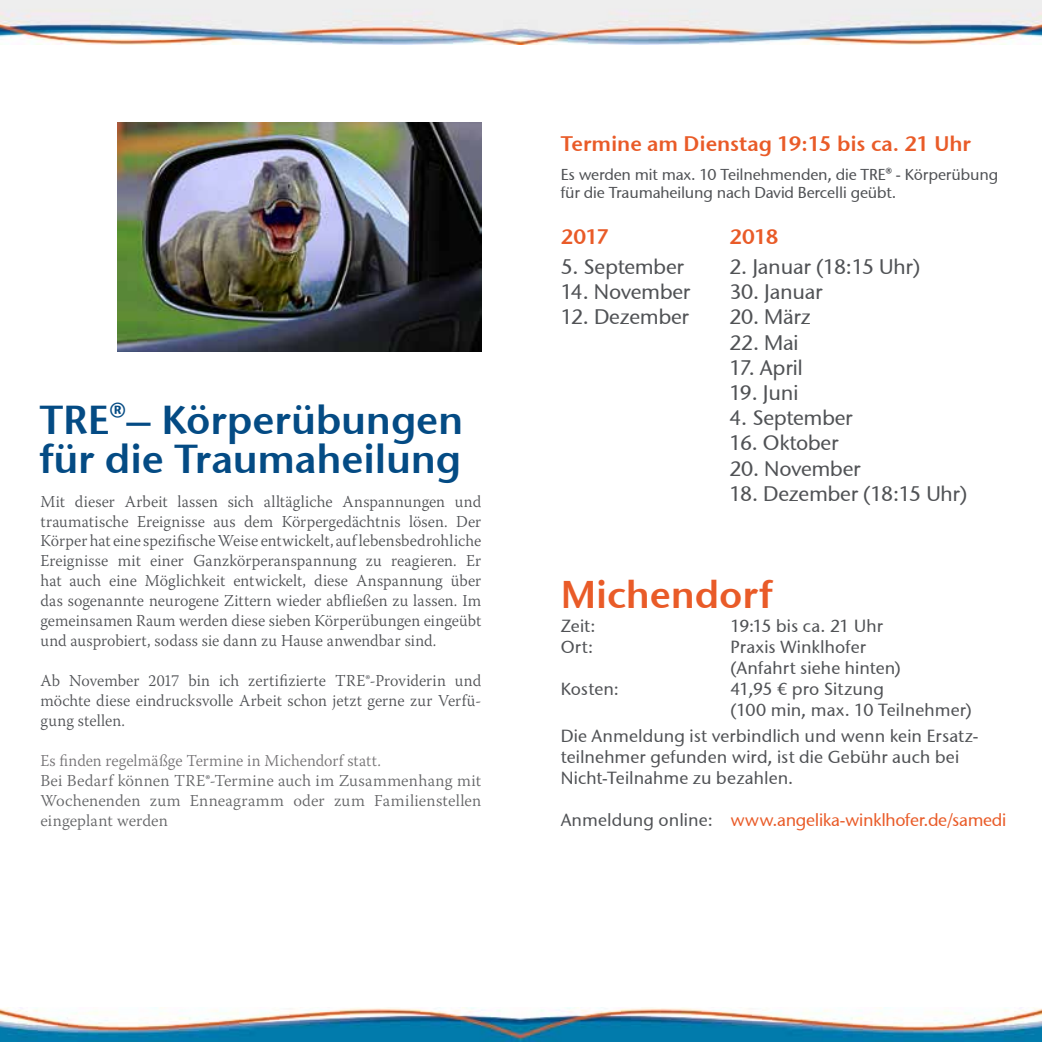
<style>
.page{position:relative;width:1042px;height:1042px;background:#fff}
.page>*{position:absolute;margin:0;border:0;box-sizing:border-box;transform-origin:0 0}
.t1{font:40.25px/38.5px "Stone Sans Semi ITCTT";letter-spacing:-.005em;color:#044b84}
.t2{font:38.5px "Stone Sans Semi ITCTT";letter-spacing:-.005em;color:#e95b28}
.t3{font:21px "Stone Sans ITCTT Medium";letter-spacing:-.01em;color:#505255}
.t4{font:21px "Stone Sans Semi ITCTT";letter-spacing:-.005em;color:#e95b28}
.t5{font:17.5px/21px "Stone Sans ITCTT Medium";letter-spacing:.005em;color:#505255}
.t6{font:17.5px "Stone Sans ITCTT Medium";letter-spacing:-.01em;color:#e95b28}
.t7{font:300 16.62px/19.9px "Warnock Pro";letter-spacing:.005em;color:#505255;text-align:justify}
.t8{font:300 16.62px/19.9px "Warnock Pro";letter-spacing:.01em;color:#646567}
.t9{font:15.75px/18.9px "Stone Sans ITCTT Medium";letter-spacing:-.01em;color:#505255}
.s1{color:#767476}
.s2{color:#505255}
</style>
<div class="page">
<img style="left:0;top:0;width:1042px;height:45px">
<img style="left:0;top:1007px;width:1042px;height:35px">
<img style="left:117px;top:122px;width:364px;height:230px">
<h1 class="t1" style="left:40px;top:400px;width:425px">TRE®– Körperübungen für die Traumaheilung</h1>
<p class="t7" style="left:40px;top:491px;width:442px">Mit dieser Arbeit lassen sich alltägliche Anspannungen und traumatische Ereignisse aus dem Körpergedächtnis lösen. Der Körper hat eine spezifische Weise entwickelt, auf lebensbedrohliche Ereignisse mit einer Ganzkörperanspannung zu reagieren. Er hat auch eine Möglichkeit entwickelt, diese Anspannung über das sogenannte neurogene Zittern wieder abfließen zu lassen. Im gemeinsamen Raum werden diese sieben Körperübungen eingeübt und ausprobiert, sodass sie dann zu Hause anwendbar sind.</p>
<p class="t7" style="left:40px;top:670px;width:442px">Ab November 2017 bin ich zertifizierte TRE®-Providerin und möchte diese eindrucksvolle Arbeit schon jetzt gerne zur Verfü&shy;gung stellen.</p>
<p class="t8" style="left:40px;top:750px;width:442px"><span class="s1">Es finden regelmäßge Termine in Michendorf statt.<br></span>Bei Bedarf können TRE<span class="s2">®</span>-Termine auch im Zusammenhang mit Wochenenden zum Enneagramm oder zum Familienstellen eingeplant werden</p>
<p class="t4" style="left:561px;top:130px;width:412px">Termine am Dienstag 19:15 bis ca. 21 Uhr</p>
<p class="t9" style="left:561px;top:164px;width:439px">Es werden mit max. 10 Teilnehmenden, die TRE® - Körperübung für die Traumaheilung nach David Bercelli geübt.</p>
<p class="t4" style="left:561px;top:223px;width:50px">2017</p>
<p class="t3" style="left:561px;top:254px;width:125px">5. September</p>
<p class="t3" style="left:561px;top:279px;width:131px">14. November</p>
<p class="t3" style="left:561px;top:304px;width:130px">12. Dezember</p>
<p class="t4" style="left:729px;top:223px;width:51px">2018</p>
<p class="t3" style="left:729px;top:254px;width:192px">2. Januar (18:15 Uhr)</p>
<p class="t3" style="left:729px;top:279px;width:95px">30. Januar</p>
<p class="t3" style="left:729px;top:304px;width:83px">20. März</p>
<p class="t3" style="left:729px;top:329px;width:71px">22. Mai</p>
<p class="t3" style="left:729px;top:354px;width:75px">17. April</p>
<p class="t3" style="left:729px;top:380px;width:70px">19. Juni</p>
<p class="t3" style="left:729px;top:405px;width:125px">4. September</p>
<p class="t3" style="left:729px;top:430px;width:111px">16. Oktober</p>
<p class="t3" style="left:729px;top:455px;width:133px">20. November</p>
<p class="t3" style="left:729px;top:480px;width:239px">18. Dezember (18:15 Uhr)</p>
<h2 class="t2" style="left:561px;top:570px;width:213px">Michendorf</h2>
<p class="t5" style="left:561px;top:615px;width:36px">Zeit:</p>
<p class="t5" style="left:730px;top:615px;width:154px">19:15 bis ca. 21 Uhr</p>
<p class="t5" style="left:561px;top:636px;width:34px">Ort:</p>
<p class="t5" style="left:730px;top:636px;width:172px">Praxis Winklhofer (Anfahrt siehe hinten)</p>
<p class="t5" style="left:561px;top:678px;width:60px">Kosten:</p>
<p class="t5" style="left:730px;top:678px;width:243px">41,95 € pro Sitzung<br>(100 min, max. 10 Teilnehmer)</p>
<p class="t5" style="left:561px;top:725px;width:419px">Die Anmeldung ist verbindlich und wenn kein Ersatz&shy;teilnehmer gefunden wird, ist die Gebühr auch bei<br>Nicht-Teilnahme zu bezahlen.</p>
<p class="t6" style="left:561px;top:809px;width:447px"><span class="s2">Anmeldung online:</span> www.angelika-winklhofer.de/samedi</p>
</div>
